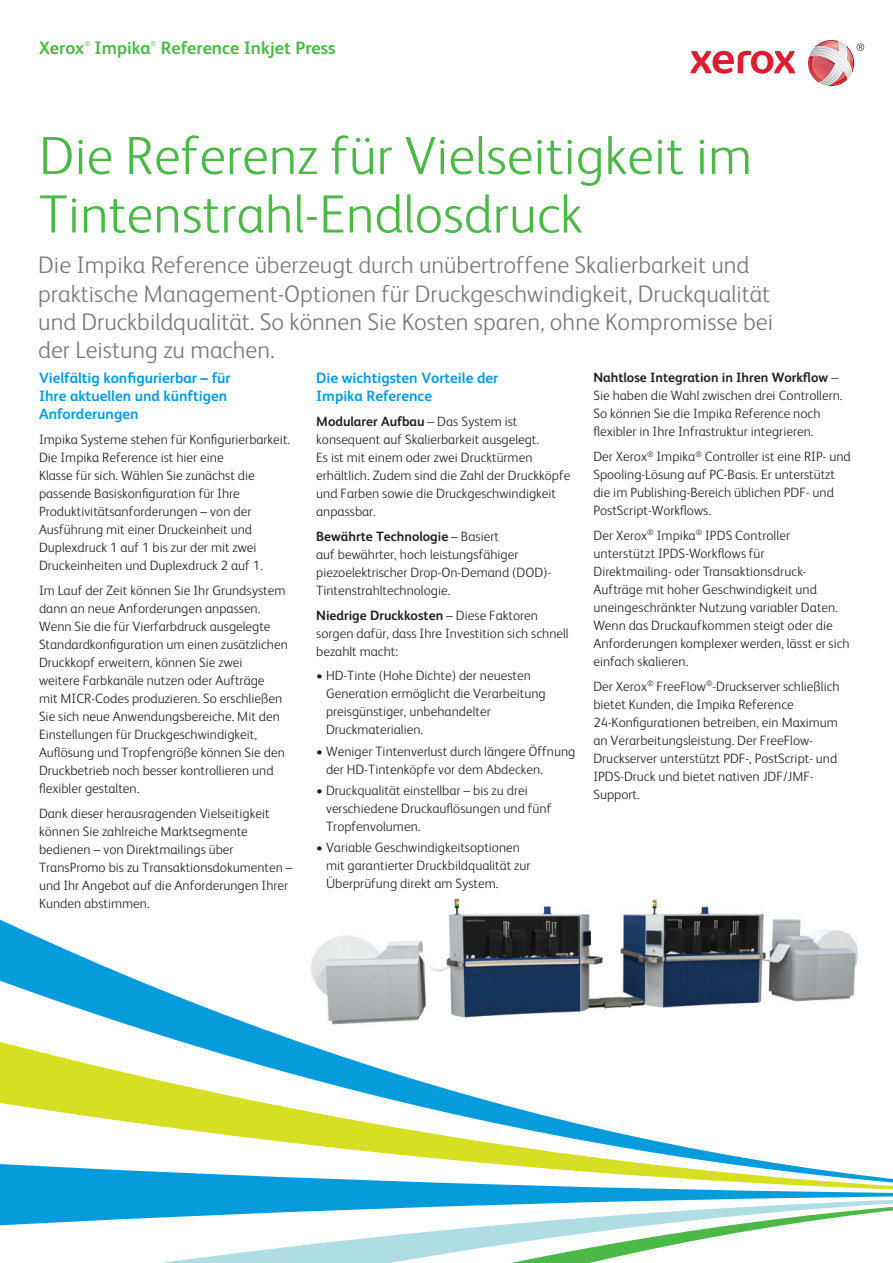
<style>
.page{position:relative;width:893px;height:1263px;background:#fff}
.page>*{position:absolute;margin:0;border:0;box-sizing:border-box;transform-origin:0 0}
.t1{font:300 54px/58.5px "Xerox Sans";color:#4cb848}
.t2{font:300 24px/28.5px "Xerox Sans";color:#76787b}
.t3{font:700 18px "Xerox Sans";color:#4cb848}
.t4{font:700 15px/18px "Xerox Sans";color:#069bda}
.t5{font:300 13.5px/18px "Xerox Sans";color:#231f20}
.t6{font:300 7.05px "Xerox Sans";color:#4cb848}
.s1{font-weight:700}
</style>
<div class="page">
<svg style="left:0;top:898px;width:859px;height:114px"></svg>
<svg style="left:0;top:1012px;width:745px;height:146px"></svg>
<svg style="left:0;top:1158px;width:893px;height:37px"></svg>
<svg style="left:0;top:1195px;width:893px;height:68px"></svg>
<svg style="left:690px;top:51px;width:105px;height:23px"></svg>
<svg style="left:808px;top:40px;width:56px;height:46px"></svg>
<h3 class="t3" style="left:39px;top:36px;width:47px">Xerox</h3>
<p class="t6" style="left:84px;top:39px;width:7px">®</p>
<h3 class="t3" style="left:95px;top:36px;width:58px">Impika</h3>
<p class="t6" style="left:151px;top:39px;width:7px">®</p>
<h3 class="t3" style="left:161px;top:36px;width:176px">Reference Inkjet Press</h3>
<h1 class="t1" style="left:39px;top:124px;width:715px">Die Referenz für Vielseitigkeit im<br>Tintenstrahl-Endlosdruck</h1>
<p class="t2" style="left:38px;top:249px;width:736px">Die Impika Reference überzeugt durch unübertroffene Skalierbarkeit und praktische Management-Optionen für Druckgeschwindigkeit, Druckqualität und Druckbildqualität. So können Sie Kosten sparen, ohne Kompromisse bei der Leistung zu machen.</p>
<p class="t4" style="left:39px;top:369px;width:193px">Vielfältig konfigurierbar – für<br>Ihre aktuellen und künftigen<br>Anforderungen</p>
<p class="t5" style="left:39px;top:430px;width:253px">Impika Systeme stehen für Konfigurierbarkeit.<br>Die Impika Reference ist hier eine<br>Klasse für sich. Wählen Sie zunächst die passende Basiskonfiguration für Ihre Produktivitätsanforderungen – von der Ausführung mit einer Druckeinheit und Duplexdruck 1 auf 1 bis zur der mit zwei Druckeinheiten und Duplexdruck 2 auf 1.</p>
<p class="t5" style="left:39px;top:581px;width:250px">Im Lauf der Zeit können Sie Ihr Grundsystem dann an neue Anforderungen anpassen.<br>Wenn Sie die für Vierfarbdruck ausgelegte Standardkonfiguration um einen zusätzlichen Druckkopf erweitern, können Sie zwei<br>weitere Farbkanäle nutzen oder Aufträge<br>mit MICR-Codes produzieren. So erschließen Sie sich neue Anwendungsbereiche. Mit den Einstellungen für Druckgeschwindigkeit, Auflösung und Tropfengröße können Sie den Druckbetrieb noch besser kontrollieren und flexibler gestalten.</p>
<p class="t5" style="left:39px;top:803px;width:255px">Dank dieser herausragenden Vielseitigkeit können Sie zahlreiche Marktsegmente bedienen – von Direktmailings über TransPromo bis zu Transaktionsdokumenten – und Ihr Angebot auf die Anforderungen Ihrer Kunden abstimmen.</p>
<p class="t4" style="left:316px;top:369px;width:184px">Die wichtigsten Vorteile der<br>Impika Reference</p>
<p class="t5" style="left:316px;top:412px;width:256px"><span class="s1">Modularer Aufbau</span> – Das System ist konsequent auf Skalierbarkeit ausgelegt.<br>Es ist mit einem oder zwei Drucktürmen erhältlich. Zudem sind die Zahl der Druckköpfe und Farben sowie die Druckgeschwindigkeit anpassbar.</p>
<p class="t5" style="left:316px;top:527px;width:237px"><span class="s1">Bewährte Technologie</span> – Basiert<br>auf bewährter, hoch leistungsfähiger piezoelektrischer Drop-On-Demand (DOD)- Tintenstrahltechnologie.</p>
<p class="t5" style="left:316px;top:605px;width:254px"><span class="s1">Niedrige Druckkosten</span> – Diese Faktoren sorgen dafür, dass Ihre Investition sich schnell bezahlt macht:</p>
<p class="t5" style="left:326px;top:666px;width:221px;text-indent:-10px">• HD-Tinte (Hohe Dichte) der neuesten Generation ermöglicht die Verarbeitung preisgünstiger, unbehandelter Druckmaterialien.</p>
<p class="t5" style="left:326px;top:741px;width:251px;text-indent:-10px">• Weniger Tintenverlust durch längere Öffnung der HD-Tintenköpfe vor dem Abdecken.</p>
<p class="t5" style="left:326px;top:781px;width:227px;text-indent:-10px">• Druckqualität einstellbar – bis zu drei verschiedene Druckauflösungen und fünf<br>Tropfenvolumen.</p>
<p class="t5" style="left:326px;top:838px;width:206px;text-indent:-10px">• Variable Geschwindigkeitsoptionen mit garantierter Druckbildqualität zur<br>Überprüfung direkt am System.</p>
<p class="t5" style="left:593px;top:368px;width:251px"><span class="s1">Nahtlose Integration in Ihren Workflow</span> – Sie haben die Wahl zwischen drei Controllern.<br>So können Sie die Impika Reference noch flexibler in Ihre Infrastruktur integrieren.</p>
<p class="t5" style="left:593px;top:447px;width:259px">Der Xerox<sup>®</sup> Impika<sup>®</sup> Controller ist eine RIP- und Spooling-Lösung auf PC-Basis. Er unterstützt die im Publishing-Bereich üblichen PDF- und PostScript-Workflows.</p>
<p class="t5" style="left:593px;top:526px;width:258px">Der Xerox<sup>®</sup> Impika<sup>®</sup> IPDS Controller unterstützt IPDS-Workflows für<br>Direktmailing- oder Transaktionsdruck-Aufträge mit hoher Geschwindigkeit und uneingeschränkter Nutzung variabler Daten.<br>Wenn das Druckaufkommen steigt oder die Anforderungen komplexer werden, lässt er sich einfach skalieren.</p>
<p class="t5" style="left:593px;top:676px;width:248px">Der Xerox<sup>®</sup> FreeFlow<sup>®</sup>-Druckserver schließlich bietet Kunden, die Impika Reference 24-Konfigurationen betreiben, ein Maximum an Verarbeitungsleistung. Der FreeFlow-Druckserver unterstützt PDF-, PostScript- und IPDS-Druck und bietet nativen JDF/JMF-Support.</p>
</div>
